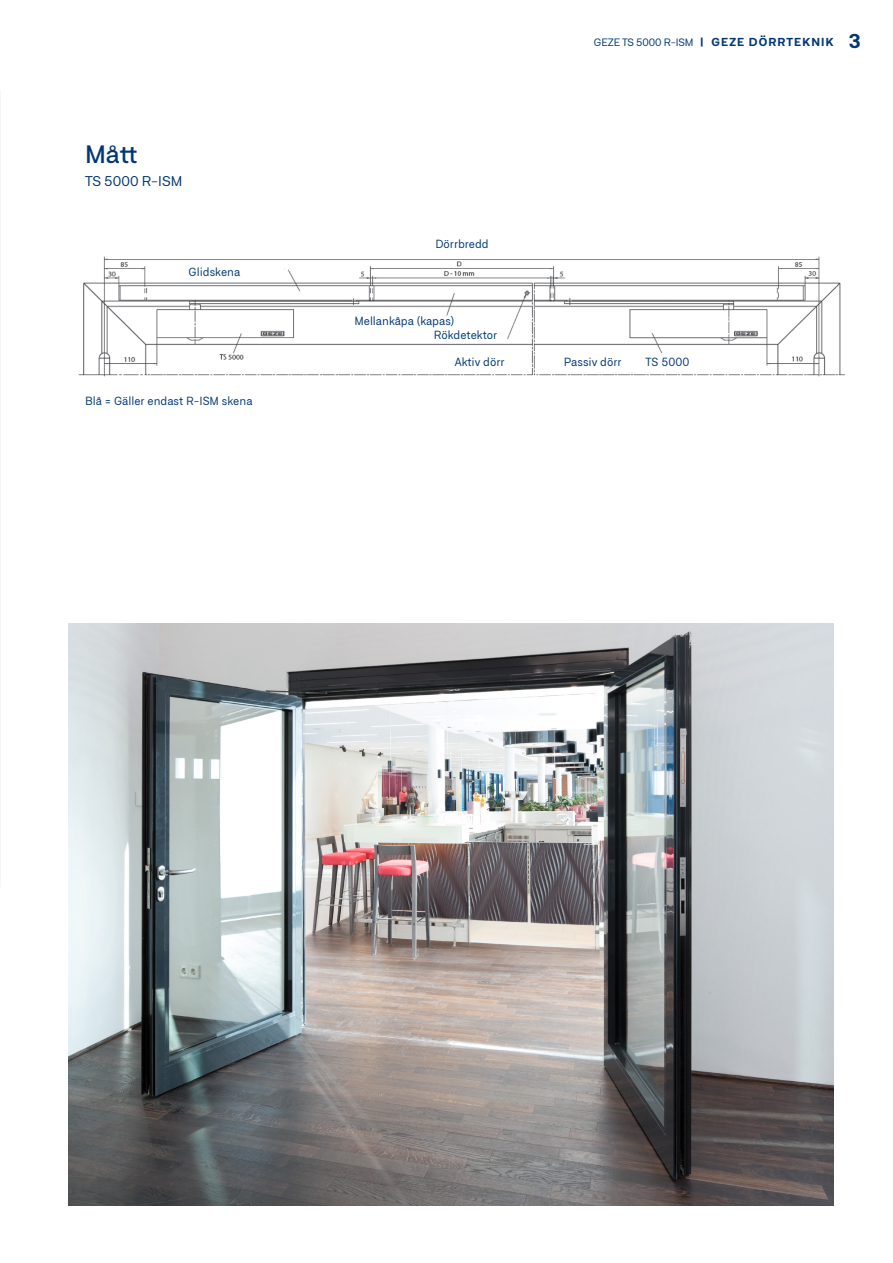
<style>
.page{position:relative;width:893px;height:1263px;background:#fff}
.page>*{position:absolute;margin:0;border:0;box-sizing:border-box;transform-origin:0 0}
.SUB_HEADLINE{font:500 expanded 24px "Neufile Grotesk";color:#013874}
.BRØDTEKST{font:expanded 13.5px "Neufile Grotesk";color:#013874}
.lille_tekst{font:11.25px "Neufile Grotesk";color:#013874}
.t1{font:expanded 10.2px "Neufile Grotesk";letter-spacing:-.01em;color:#013874}
.s1{font-weight:700;font-size:11.25px}
.s2{font-weight:700;font-size:19.5px}
</style>
<div class="page">
<img style="left:78px;top:256px;width:767px;height:121px">
<img style="left:68px;top:623px;width:765px;height:583px">
<p class="SUB_HEADLINE" style="left:85px;top:139px;width:54px">Mått</p>
<p class="BRØDTEKST" style="left:85px;top:173px;width:99px">TS 5000 R-ISM</p>
<p class="lille_tekst" style="left:188px;top:265px;width:53px">Glidskena</p>
<p class="lille_tekst" style="left:85px;top:394px;width:169px">Blå = Gäller endast R-ISM skena</p>
<p class="t1" style="left:594px;top:36px;width:269px">GEZE TS 5000 R-ISM <span class="s1">| GEZE DÖRRTEKNIK</span> <span class="s2">3</span></p>
<p class="lille_tekst" style="left:435px;top:236px;width:55px">Dörrbredd</p>
<p class="lille_tekst" style="left:354px;top:314px;width:102px">Mellankåpa (kapas)</p>
<p class="lille_tekst" style="left:434px;top:328px;width:65px">Rökdetektor</p>
<p class="lille_tekst" style="left:455px;top:354px;width:51px">Aktiv dörr</p>
<p class="lille_tekst" style="left:564px;top:354px;width:59px">Passiv dörr</p>
<p class="lille_tekst" style="left:645px;top:354px;width:45px">TS 5000</p>
</div>
